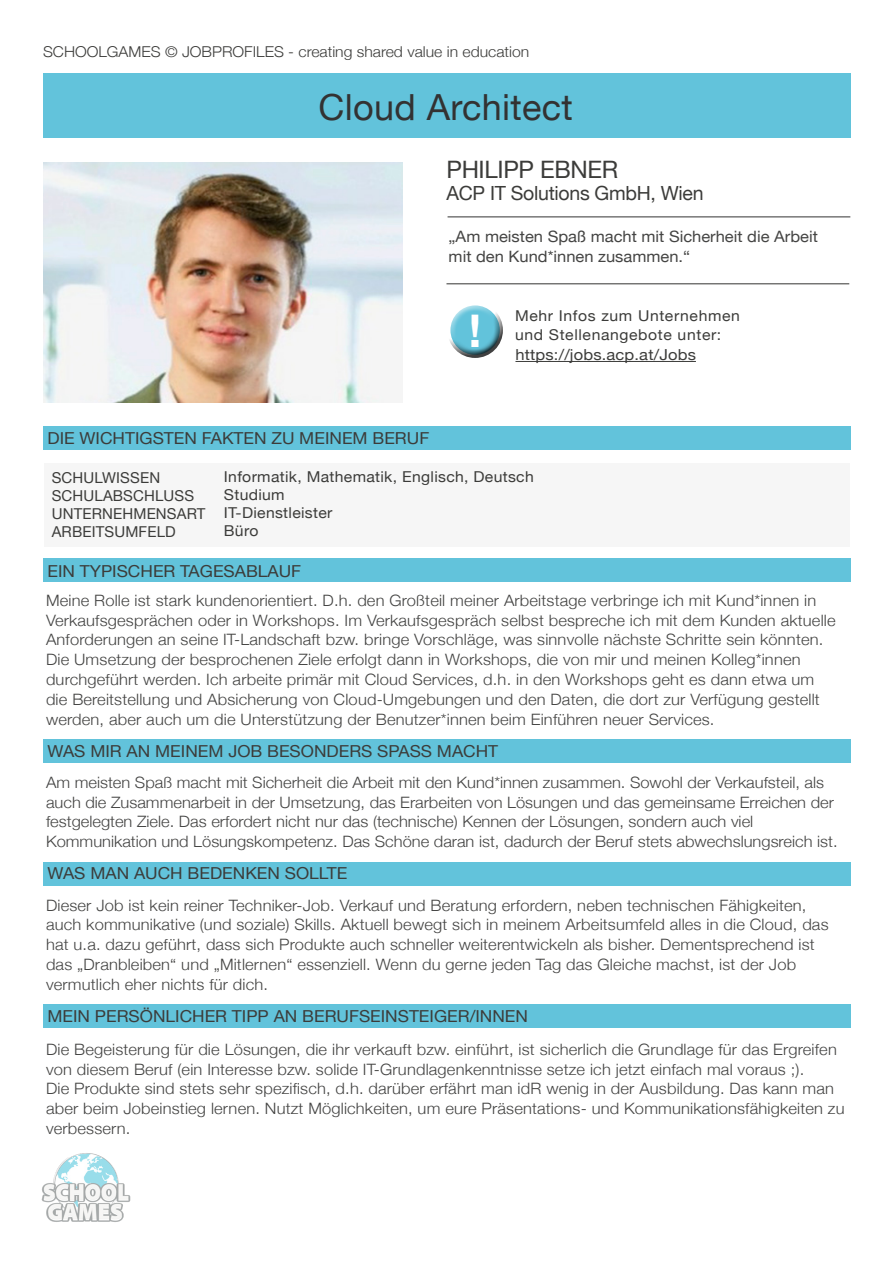
<style>
.page{position:relative;width:893px;height:1263px;background:#fff}
.page>*{position:absolute;margin:0;border:0;box-sizing:border-box;transform-origin:0 0}
.t1{font:700 45px "Helvetica Neue";color:#fff}
.t2{font:36px "Helvetica Neue";letter-spacing:.01em;color:#333232}
.t3{font:24px "Helvetica Neue";letter-spacing:-.015em;color:#3c3c3a}
.t4{font:19.5px "Helvetica Neue";letter-spacing:-.015em;color:#3c3c3a}
.t5{font:16.5px "Helvetica Neue";color:#3c3c3a;scale:1.05 1}
.t6{font:300 15.6px/19.8px "Helvetica Neue";letter-spacing:.01em;color:#444443;scale:1.05 1}
.t7{font:15.6px/19.8px "Helvetica Neue";color:#444443;scale:1.05 1}
.t8{font:15.15px "Helvetica Neue";letter-spacing:.01em;color:#3c3c3a;scale:1.09 1}
.t9{font:15px/18px "Helvetica Neue";letter-spacing:.02em;color:#3c3c3a;scale:1.05 1}
.t10{font:300 15px "Helvetica Neue";color:#3c3c3a;scale:1.05 1}
.t11{font:15px "Helvetica Neue";letter-spacing:.02em;color:#3c3c3a}
.t12{font:15px "Helvetica Neue";letter-spacing:.04em;color:#3c3c3a;scale:1.05 1}
</style>
<div class="page">
<div style="left:44px;top:463px;width:806px;height:83px;background:#f6f6f6"></div>
<div style="left:43px;top:73px;width:807px;height:64px;background:#62c3db"></div>
<div style="left:43px;top:426px;width:807px;height:24px;background:#62c3db"></div>
<div style="left:43px;top:558px;width:807px;height:23px;background:#62c3db"></div>
<div style="left:43px;top:739px;width:807px;height:23px;background:#62c3db"></div>
<div style="left:43px;top:863px;width:807px;height:23px;background:#62c3db"></div>
<div style="left:43px;top:1004px;width:807px;height:23px;background:#62c3db"></div>
<img style="left:43px;top:162px;width:359px;height:241px">
<hr style="left:448px;top:216px;width:402px;height:1px;background:#4a4a49">
<hr style="left:446px;top:283px;width:403px;height:1px;background:#4a4a49">
<div style="left:446px;top:301px;width:57px;height:42px;background:#fff;opacity:.75"></div>
<div style="left:446px;top:310px;width:57px;height:49px;background:#000;opacity:.75"></div>
<img style="left:42px;top:1153px;width:88px;height:69px">
<hr style="left:515px;top:361px;width:181px;height:1px;background:#3c3c3a">
<p class="t10" style="left:43px;top:39px;width:465px">SCHOOLGAMES © JOBPROFILES - creating shared value in education</p>
<p class="t2" style="left:318px;top:81px;width:256px">Cloud Architect</p>
<p class="t3" style="left:446px;top:152px;width:173px">PHILIPP EBNER</p>
<p class="t4" style="left:446px;top:179px;width:259px">ACP IT Solutions GmbH, Wien</p>
<p class="t7" style="left:449px;top:228px;width:353px">„Am meisten Spaß macht mit Sicherheit die Arbeit mit den Kund*innen zusammen.“</p>
<p class="t5" style="left:47px;top:426px;width:365px">DIE WICHTIGSTEN FAKTEN ZU MEINEM BERUF</p>
<p class="t1" style="left:469px;top:296px;width:14px">!</p>
<p class="t12" style="left:515px;top:305px;width:216px">Mehr Infos zum Unternehmen</p>
<p class="t12" style="left:515px;top:324px;width:198px">und Stellenangebote unter:</p>
<p class="t8" style="left:515px;top:344px;width:167px">https://jobs.acp.at/Jobs</p>
<p class="t11" style="left:52px;top:467px;width:110px">SCHULWISSEN</p>
<p class="t11" style="left:52px;top:485px;width:144px">SCHULABSCHLUSS</p>
<p class="t11" style="left:52px;top:503px;width:155px">UNTERNEHMENSART</p>
<p class="t11" style="left:52px;top:521px;width:126px">ARBEITSUMFELD</p>
<p class="t9" style="left:224px;top:469px;width:297px">Informatik, Mathematik, Englisch, Deutsch<br>Studium</p>
<p class="t9" style="left:224px;top:505px;width:105px">IT-Dienstleister</p>
<p class="t9" style="left:224px;top:523px;width:34px">Büro</p>
<p class="t5" style="left:47px;top:559px;width:243px">EIN TYPISCHER TAGESABLAUF</p>
<p class="t6" style="left:46px;top:589px;width:753px">Meine Rolle ist stark kundenorientiert. D.h. den Großteil meiner Arbeitstage verbringe ich mit Kund*innen in Verkaufsgesprächen oder in Workshops. Im Verkaufsgespräch selbst bespreche ich mit dem Kunden aktuelle Anforderungen an seine IT-Landschaft bzw. bringe Vorschläge, was sinnvolle nächste Schritte sein könnten.<br>Die Umsetzung der besprochenen Ziele erfolgt dann in Workshops, die von mir und meinen Kolleg*innen durchgeführt werden. Ich arbeite primär mit Cloud Services, d.h. in den Workshops geht es dann etwa um die Bereitstellung und Absicherung von Cloud-Umgebungen und den Daten, die dort zur Verfügung gestellt werden, aber auch um die Unterstützung der Benutzer*innen beim Einführen neuer Services.</p>
<p class="t5" style="left:47px;top:739px;width:431px">WAS MIR AN MEINEM JOB BESONDERS SPASS MACHT</p>
<p class="t6" style="left:46px;top:771px;width:755px">Am meisten Spaß macht mit Sicherheit die Arbeit mit den Kund*innen zusammen. Sowohl der Verkaufsteil, als auch die Zusammenarbeit in der Umsetzung, das Erarbeiten von Lösungen und das gemeinsame Erreichen der festgelegten Ziele. Das erfordert nicht nur das (technische) Kennen der Lösungen, sondern auch viel Kommunikation und Lösungskompetenz. Das Schöne daran ist, dadurch der Beruf stets abwechslungsreich ist.</p>
<p class="t5" style="left:47px;top:862px;width:287px">WAS MAN AUCH BEDENKEN SOLLTE</p>
<p class="t6" style="left:46px;top:894px;width:747px">Dieser Job ist kein reiner Techniker-Job. Verkauf und Beratung erfordern, neben technischen Fähigkeiten, auch kommunikative (und soziale) Skills. Aktuell bewegt sich in meinem Arbeitsumfeld alles in die Cloud, das hat u.a. dazu geführt, dass sich Produkte auch schneller weiterentwickeln als bisher. Dementsprechend ist das „Dranbleiben“ und „Mitlernen“ essenziell. Wenn du gerne jeden Tag das Gleiche machst, ist der Job vermutlich eher nichts für dich.</p>
<p class="t5" style="left:47px;top:1004px;width:459px">MEIN PERSÖNLICHER TIPP AN BERUFSEINSTEIGER/INNEN</p>
<p class="t6" style="left:46px;top:1038px;width:755px">Die Begeisterung für die Lösungen, die ihr verkauft bzw. einführt, ist sicherlich die Grundlage für das Ergreifen von diesem Beruf (ein Interesse bzw. solide IT-Grundlagenkenntnisse setze ich jetzt einfach mal voraus ;).</p>
<p class="t6" style="left:46px;top:1078px;width:762px">Die Produkte sind stets sehr spezifisch, d.h. darüber erfährt man idR wenig in der Ausbildung. Das kann man aber beim Jobeinstieg lernen. Nutzt Möglichkeiten, um eure Präsentations- und Kommunikationsfähigkeiten zu verbessern.</p>
</div>
